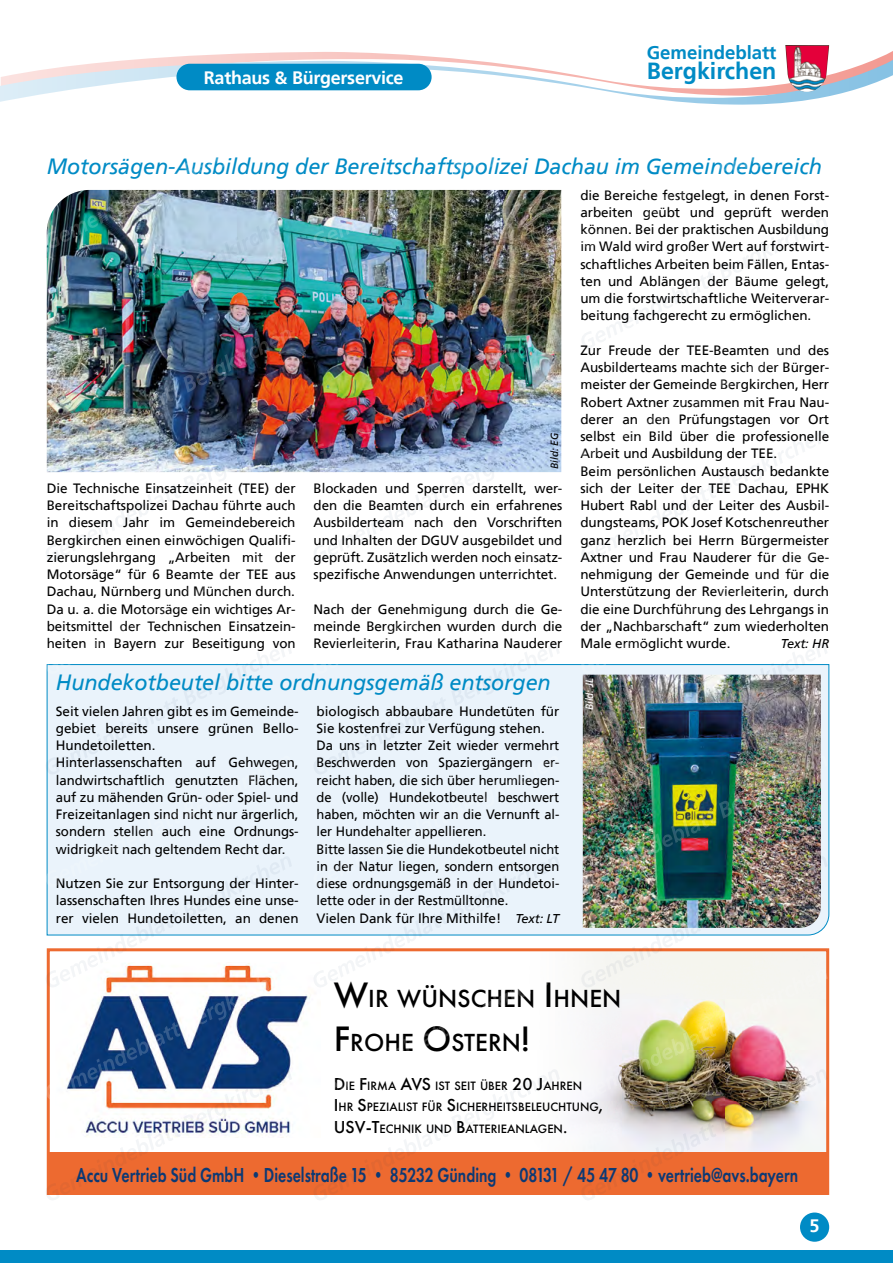
<style>
.page{position:relative;width:893px;height:1263px;background:#fff}
.page>*{position:absolute;margin:0;border:0;box-sizing:border-box;transform-origin:0 0}
.t1{font:500 25.65px/44.1px "Futura PT";color:#000}
.t2{font:700 23.25px "Frutiger";color:#008bc5}
._01_head_BK{font:italic 22.05px "Frutiger 56";letter-spacing:-.005em;color:#008bc5}
.t3{font:600 21px "Futura PT";color:#0c3974;scale:.75 1}
.t4{font:700 18.6px "Frutiger";letter-spacing:-.005em;color:#008bc5}
.t5{font:700 18px "Frutiger";letter-spacing:-.015em;color:#fff}
._03_grundtext_BK{font:13.5px/17.2px "Frutiger 55 Roman";letter-spacing:-.005em;color:#000;text-align:justify}
._03_grundtext_BK-2{font:13.5px/17.2px "Frutiger 55 Roman";letter-spacing:-.005em;color:#000;text-align:justify;scale:.96 1}
._03_grundtext_BK-3{font:italic 12.75px "Frutiger 56";letter-spacing:-.005em;color:#000}
.t6{font:500 12.6px/21.6px "Futura PT";color:#000}
.Copyright_Foto{font:italic 10.5px "Frutiger 56";color:#fff;scale:.95 1}
.Copyright_Foto-2{font:italic 10.5px "Frutiger 56";color:#000;scale:.95 1}
.s1{font-family:"Frutiger 56";font-style:italic;font-size:12.75px}
.s2{font-size:36.75px}
.s3{font-size:18px}
</style>
<div class="page">
<svg style="left:0;top:53px;width:893px;height:52px"></svg>
<div style="left:0;top:1250px;width:893px;height:13px;background:#008bc5"></div>
<div style="left:800px;top:1212px;width:29px;height:30px;background:#008bc5;border-radius:50%"></div>
<div style="left:176px;top:64px;width:256px;height:26px;background:#008bc5;border-radius:13px"></div>
<img style="left:785px;top:45px;width:44px;height:47px">
<div style="left:292px;top:664px;width:537px;height:272px;background:#eaf3fb"></div>
<img style="left:292px;top:190px;width:269px;height:282px">
<img style="left:292px;top:995px;width:18px;height:28px">
<div style="left:47px;top:1152px;width:781px;height:43px;background:#ed6a30"></div>
<img style="left:46px;top:189px;width:246px;height:1011px">
<img style="left:312px;top:189px;width:248px;height:1011px">
<img style="left:580px;top:218px;width:248px;height:982px">
<h3 class="t5" style="left:204px;top:70px;width:201px">Rathaus &amp; Bürgerservice</h3>
<h3 class="t4" style="left:647px;top:44px;width:131px">Gemeindeblatt</h3>
<h2 class="t2" style="left:647px;top:60px;width:131px">Bergkirchen</h2>
<p class="_01_head_BK" style="left:47px;top:156px;width:777px">Motorsägen-Ausbildung der Bereitschaftspolizei Dachau im Gemeindebereich</p>
<p class="_03_grundtext_BK" style="left:47px;top:480px;width:250px">Die Technische Einsatzeinheit (TEE) der Bereitschaftspolizei Dachau führte auch in diesem Jahr im Gemeindebereich Bergkirchen einen einwöchigen Qualifi&shy;zierungslehrgang „Arbeiten mit der Motorsäge“ für 6 Beamte der TEE aus Dachau, Nürnberg und München durch.</p>
<p class="_03_grundtext_BK" style="left:47px;top:601px;width:250px">Da u. a. die Motorsäge ein wichtiges Ar&shy;beitsmittel der Technischen Einsatzein&shy;heiten in Bayern zur Beseitigung von</p>
<p class="Copyright_Foto-2" style="left:550px;top:469px;width:39px;rotate:-90deg">Bild: EG</p>
<p class="_03_grundtext_BK" style="left:314px;top:480px;width:250px">Blockaden und Sperren darstellt, wer&shy;den die Beamten durch ein erfahrenes Ausbilderteam nach den Vorschriften und Inhalten der DGUV ausgebildet und geprüft. Zusätzlich werden noch einsatz&shy;spezifische Anwendungen unterrichtet.</p>
<p class="_03_grundtext_BK" style="left:314px;top:601px;width:250px">Nach der Genehmigung durch die Ge&shy;meinde Bergkirchen wurden durch die Revierleiterin, Frau Katharina Nauderer</p>
<p class="_01_head_BK" style="left:56px;top:672px;width:496px">Hundekotbeutel bitte ordnungsgemäß entsorgen</p>
<p class="_03_grundtext_BK" style="left:56px;top:703px;width:244px">Seit vielen Jahren gibt es im Gemeinde&shy;gebiet bereits unsere grünen Bello-Hundetoiletten.</p>
<p class="_03_grundtext_BK" style="left:56px;top:755px;width:244px">Hinterlassenschaften auf Gehwegen, landwirtschaftlich genutzten Flächen, auf zu mähenden Grün- oder Spiel- und Freizeitanlagen sind nicht nur ärgerlich, sondern stellen auch eine Ordnungs&shy;widrigkeit nach geltendem Recht dar.</p>
<p class="_03_grundtext_BK" style="left:56px;top:876px;width:244px">Nutzen Sie zur Entsorgung der Hinter&shy;lassenschaften Ihres Hundes eine unse&shy;rer vielen Hundetoiletten, an denen</p>
<p class="_03_grundtext_BK" style="left:317px;top:703px;width:244px">biologisch abbaubare Hundetüten für<br>Sie kostenfrei zur Verfügung stehen.</p>
<p class="_03_grundtext_BK-2" style="left:317px;top:738px;width:254px">Da uns in letzter Zeit wieder vermehrt Beschwerden von Spaziergängern er&shy;reicht haben, die sich über herumliegen&shy;de (volle) Hundekotbeutel beschwert haben, möchten wir an die Vernunft al&shy;ler Hundehalter appellieren.</p>
<p class="_03_grundtext_BK-2" style="left:317px;top:841px;width:254px">Bitte lassen Sie die Hundekotbeutel nicht in der Natur liegen, sondern entsorgen diese ordnungsgemäß in der Hundetoi&shy;lette oder in der Restmülltonne.</p>
<p class="_03_grundtext_BK" style="left:317px;top:910px;width:244px">Vielen Dank für Ihre Mithilfe! <span class="s1">Text: LT</span></p>
<p class="_03_grundtext_BK" style="left:580px;top:187px;width:250px">die Bereiche festgelegt, in denen Forst&shy;arbeiten geübt und geprüft werden können. Bei der praktischen Ausbildung im Wald wird großer Wert auf forstwirt&shy;schaftliches Arbeiten beim Fällen, Entas&shy;ten und Ablängen der Bäume gelegt, um die forstwirtschaftliche Weiterverar&shy;beitung fachgerecht zu ermöglichen.</p>
<p class="_03_grundtext_BK" style="left:580px;top:342px;width:250px">Zur Freude der TEE-Beamten und des Ausbilderteams machte sich der Bürger&shy;meister der Gemeinde Bergkirchen, Herr Robert Axtner zusammen mit Frau Nau&shy;derer an den Prüfungstagen vor Ort selbst ein Bild über die professionelle Arbeit und Ausbildung der TEE.</p>
<p class="_03_grundtext_BK" style="left:580px;top:463px;width:250px">Beim persönlichen Austausch bedankte sich der Leiter der TEE Dachau, EPHK Hubert Rabl und der Leiter des Ausbil&shy;dungsteams, POK Josef Kotschenreuther ganz herzlich bei Herrn Bürgermeister Axtner und Frau Nauderer für die Ge&shy;nehmigung der Gemeinde und für die Unterstützung der Revierleiterin, durch die eine Durchführung des Lehrgangs in der „Nachbarschaft“ zum wiederholten Male ermöglicht wurde.</p>
<p class="_03_grundtext_BK-3" style="left:781px;top:638px;width:50px">Text: HR</p>
<p class="Copyright_Foto" style="left:584px;top:710px;width:35px;rotate:-90deg">Bild: JL</p>
<p class="t1" style="left:334px;top:976px;width:289px"><span class="s2">W</span>IR WÜNSCHEN <span class="s2">I</span>HNEN<br><span class="s2">F</span>ROHE <span class="s2">O</span>STERN<span class="s2">!</span></p>
<p class="t6" style="left:334px;top:1074px;width:271px"><span class="s3">D</span>IE <span class="s3">F</span>IRMA <span class="s3">AVS</span> IST SEIT ÜBER <span class="s3">20 J</span>AHREN<br><span class="s3">I</span>HR <span class="s3">S</span>PEZIALIST FÜR <span class="s3">S</span>ICHERHEITSBELEUCHTUNG<span class="s3">,<br>USV-T</span>ECHNIK UND <span class="s3">B</span>ATTERIEANLAGEN<span class="s3">.</span></p>
<p class="t3" style="left:76px;top:1161px;width:964px">Accu Vertrieb Süd GmbH •Dieselstraße 15 • 85232 Günding • 08131 / 45 47 80 •vertrieb@avs.bayern</p>
<h3 class="t5" style="left:810px;top:1218px;width:12px">5</h3>
</div>
